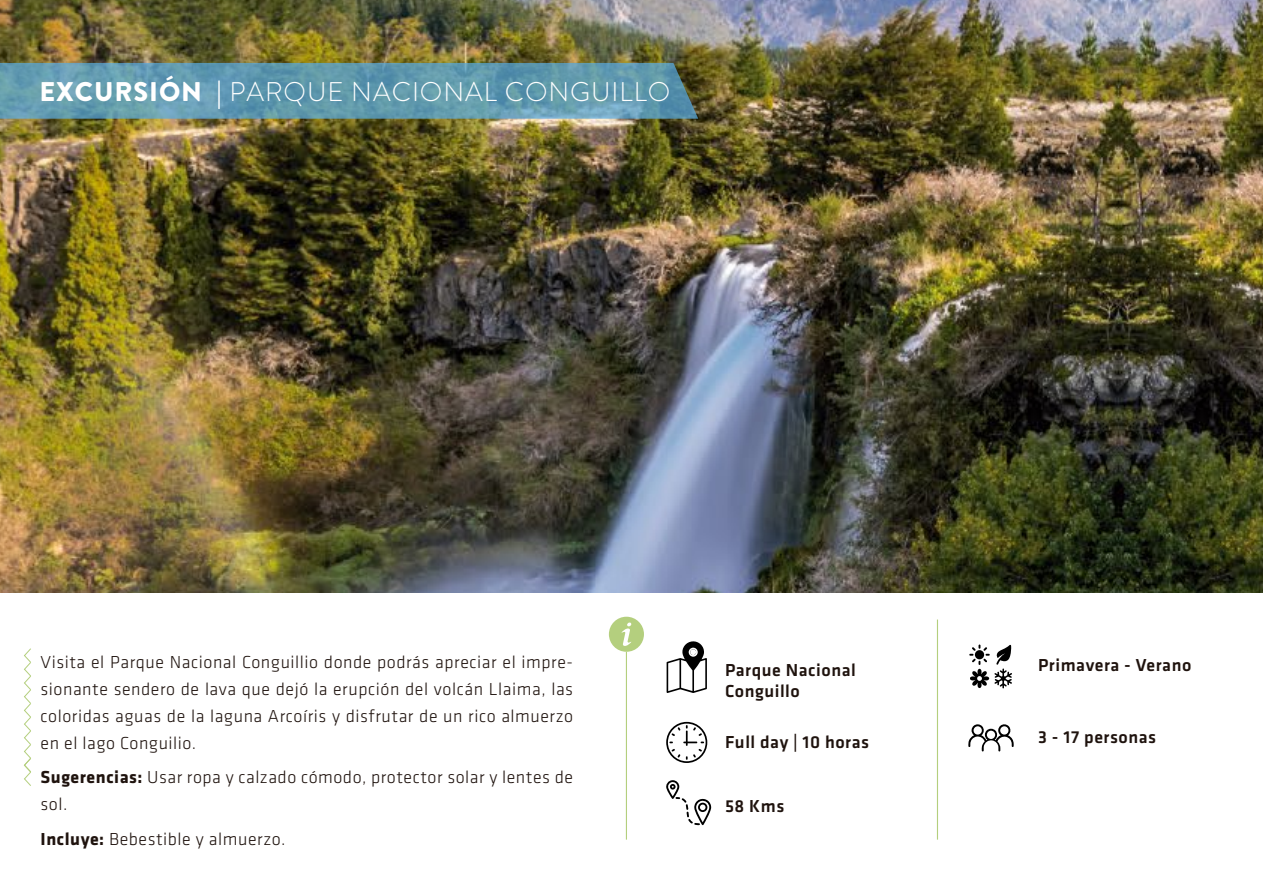
<style>
.page{position:relative;width:1263px;height:893px;background:#fff}
.page>*{position:absolute;margin:0;border:0;box-sizing:border-box;transform-origin:0 0}
.t1{font:300 27px "Brandon Grotesque";letter-spacing:.035em;color:#fff}
.t2{font:300 18px/27px "Klavika";letter-spacing:.03em;color:#1f130e;text-align:justify}
.t3{font:500 18px/21px "Klavika";letter-spacing:.03em;color:#1f130e}
.s1{font-weight:900}
.s2{font-weight:700}
</style>
<div class="page">
<img style="left:0;top:0;width:1263px;height:593px">
<svg style="left:0;top:63px;width:698px;height:56px"></svg>
<svg style="left:666px;top:641px;width:41px;height:52px"></svg>
<svg style="left:666px;top:722px;width:41px;height:41px"></svg>
<svg style="left:969px;top:644px;width:43px;height:44px"></svg>
<hr style="left:626px;top:652px;width:1px;height:188px;background:#b4cf7e">
<hr style="left:937px;top:619px;width:1px;height:221px;background:#b4cf7e">
<svg style="left:968px;top:724px;width:46px;height:27px"></svg>
<div style="left:609px;top:617px;width:35px;height:35px;background:#b4cf7e;border-radius:50%"></div>
<svg style="left:622px;top:623px;width:9px;height:23px"></svg>
<svg style="left:23px;top:578px;width:9px;height:208px"></svg>
<svg style="left:666px;top:780px;width:45px;height:45px"></svg>
<h1 class="t1" style="left:39px;top:73px;width:632px"><span class="s1">EXCURSIÓN |</span> PARQUE NACIONAL CONGUILLO</h1>
<p class="t2" style="left:41px;top:648px;width:534px">Visita el Parque Nacional Conguillio donde podrás apreciar el impre&shy;sionante sendero de lava que dejó la erupción del volcán Llaima, las coloridas aguas de la laguna Arcoíris y disfrutar de un rico almuerzo en el lago Conguilio.</p>
<p class="t2" style="left:41px;top:764px;width:534px"><span class="s2">Sugerencias:</span> Usar ropa y calzado cómodo, protector solar y lentes de sol.</p>
<p class="t2" style="left:41px;top:825px;width:246px"><span class="s2">Incluye:</span> Bebestible y almuerzo.</p>
<p class="t3" style="left:725px;top:660px;width:132px">Parque Nacional<br>Conguillo</p>
<p class="t3" style="left:725px;top:732px;width:146px">Full day | 10 horas</p>
<p class="t3" style="left:725px;top:796px;width:61px">58 Kms</p>
<p class="t3" style="left:1038px;top:654px;width:155px">Primavera - Verano</p>
<p class="t3" style="left:1038px;top:727px;width:120px">3 - 17 personas</p>
</div>
